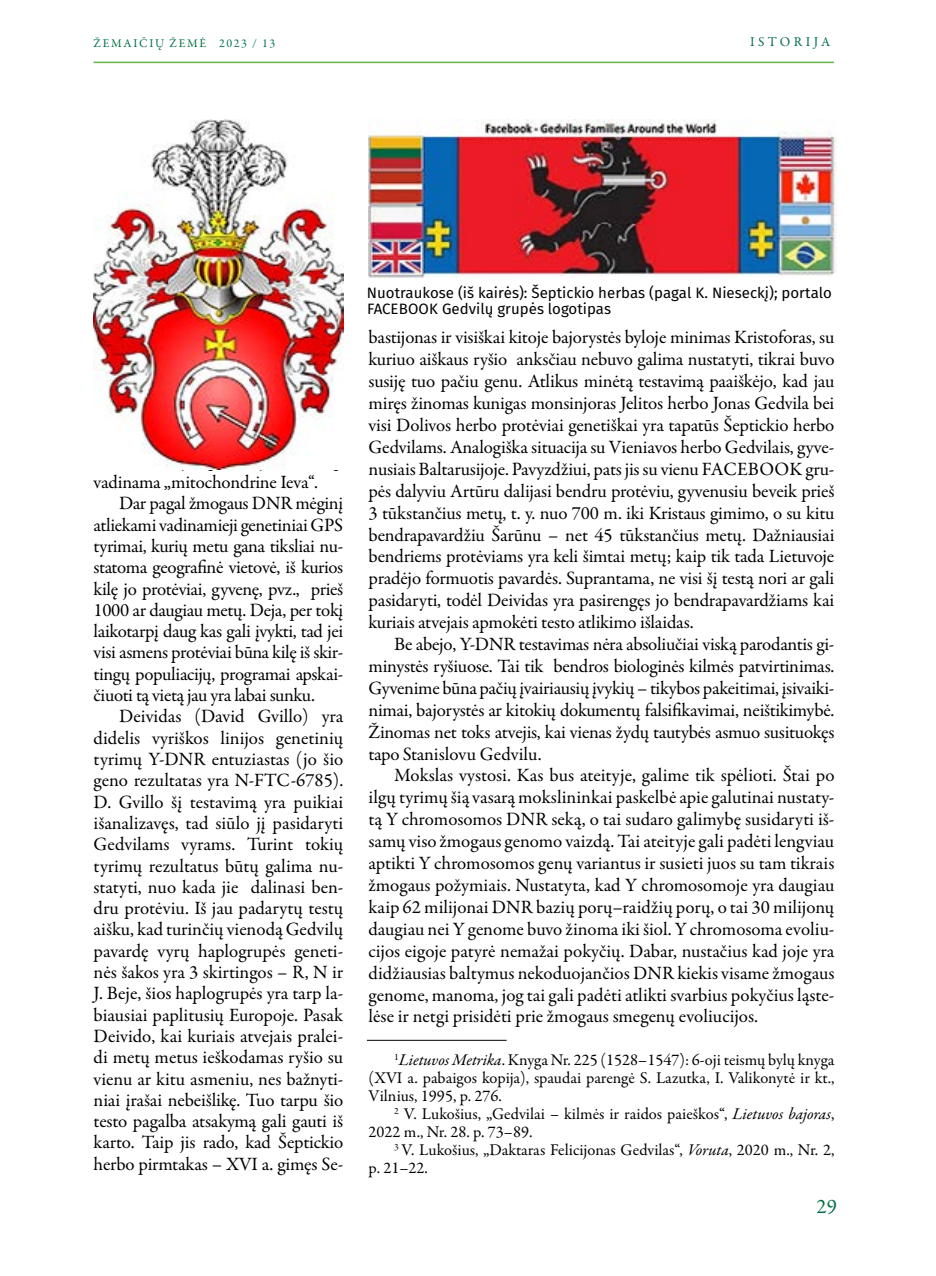
<style>
.page{position:relative;width:936px;height:1276px;background:#fff}
.page>*{position:absolute;margin:0;border:0;box-sizing:border-box;transform-origin:0 0}
.t1{font:21px "Garamond Premr Pro";color:#007045}
.t2{font:18.9px/21.9px "Garamond Premr Pro";letter-spacing:-.01em;color:#000;text-align:justify}
.t3{font:16.5px/18px "Garamond Premr Pro";color:#000}
.t4{font:15px/16.5px "Fira Sans";color:#000}
.t5{font:13.5px "Garamond Premr Pro";letter-spacing:.25em;color:#007045}
.t6{font:12px "Garamond Premr Pro";letter-spacing:.14em;color:#007045}
.s1{font-style:italic}
</style>
<div class="page">
<hr style="left:94px;top:62px;width:739px;height:1px;background:#65b245">
<hr style="left:367px;top:1040px;width:139px;height:1px;background:#000">
<img style="left:94px;top:119px;width:249px;height:351px">
<img style="left:368px;top:119px;width:468px;height:158px">
<p class="t6" style="left:94px;top:36px;width:183px">ŽEMAIČIŲ ŽEMĖ 2023 / 13</p>
<p class="t5" style="left:750px;top:33px;width:81px">ISTORIJA</p>
<p class="t2" style="left:94px;top:471px;width:226px">vadinama „mitochondrine Ieva“.</p>
<p class="t2" style="left:119px;top:493px;width:226px">Dar pagal žmogaus DNR mėginį</p>
<p class="t2" style="left:94px;top:514px;width:251px">atliekami vadinamieji genetiniai GPS</p>
<p class="t2" style="left:94px;top:535px;width:251px">tyrimai, kurių metu gana tiksliai nu-</p>
<p class="t2" style="left:94px;top:557px;width:251px">statoma geografinė vietovė, iš kurios</p>
<p class="t2" style="left:94px;top:578px;width:251px">kilę jo protėviai, gyvenę, pvz., prieš</p>
<p class="t2" style="left:94px;top:599px;width:251px">1000 ar daugiau metų. Deja, per tokį</p>
<p class="t2" style="left:94px;top:620px;width:251px">laikotarpį daug kas gali įvykti, tad jei</p>
<p class="t2" style="left:94px;top:642px;width:251px">visi asmens protėviai būna kilę iš skir-</p>
<p class="t2" style="left:94px;top:663px;width:251px">tingų populiacijų, programai apskai-</p>
<p class="t2" style="left:94px;top:684px;width:223px">čiuoti tą vietą jau yra labai sunku.</p>
<p class="t2" style="left:119px;top:706px;width:226px">Deividas (David Gvillo) yra</p>
<p class="t2" style="left:94px;top:727px;width:251px">didelis vyriškos linijos genetinių</p>
<p class="t2" style="left:94px;top:748px;width:251px">tyrimų Y-DNR entuziastas (jo šio</p>
<p class="t2" style="left:94px;top:770px;width:251px">geno rezultatas yra N-FTC-6785).</p>
<p class="t2" style="left:94px;top:791px;width:251px">D. Gvillo šį testavimą yra puikiai</p>
<p class="t2" style="left:94px;top:812px;width:251px">išanalizavęs, tad siūlo jį pasidaryti</p>
<p class="t2" style="left:94px;top:833px;width:251px">Gedvilams vyrams. Turint tokių</p>
<p class="t2" style="left:94px;top:855px;width:251px">tyrimų rezultatus būtų galima nu-</p>
<p class="t2" style="left:94px;top:876px;width:251px">statyti, nuo kada jie dalinasi ben-</p>
<p class="t2" style="left:94px;top:897px;width:251px">dru protėviu. Iš jau padarytų testų</p>
<p class="t2" style="left:94px;top:919px;width:251px">aišku, kad turinčių vienodą Gedvilų</p>
<p class="t2" style="left:94px;top:940px;width:251px">pavardę vyrų haplogrupės geneti-</p>
<p class="t2" style="left:94px;top:961px;width:251px">nės šakos yra 3 skirtingos – R, N ir</p>
<p class="t2" style="left:94px;top:983px;width:251px">J. Beje, šios haplogrupės yra tarp la-</p>
<p class="t2" style="left:94px;top:1004px;width:251px">biausiai paplitusių Europoje. Pasak</p>
<p class="t2" style="left:94px;top:1025px;width:251px">Deivido, kai kuriais atvejais pralei-</p>
<p class="t2" style="left:94px;top:1046px;width:251px">di metų metus ieškodamas ryšio su</p>
<p class="t2" style="left:94px;top:1068px;width:251px">vienu ar kitu asmeniu, nes bažnyti-</p>
<p class="t2" style="left:94px;top:1089px;width:251px">niai įrašai nebeišlikę. Tuo tarpu šio</p>
<p class="t2" style="left:94px;top:1110px;width:251px">testo pagalba atsakymą gali gauti iš</p>
<p class="t2" style="left:94px;top:1132px;width:251px">karto. Taip jis rado, kad Šeptickio</p>
<p class="t2" style="left:94px;top:1153px;width:251px">herbo pirmtakas – XVI a. gimęs Se-</p>
<p class="t4" style="left:367px;top:286px;width:466px">Nuotraukose (iš kairės): Šeptickio herbas (pagal K. Nieseckį); portalo<br>FACEBOOK Gedvilų grupės logotipas</p>
<p class="t2" style="left:368px;top:327px;width:467px">bastijonas ir visiškai kitoje bajorystės byloje minimas Kristoforas, su kuriuo aiškaus ryšio anksčiau nebuvo galima nustatyti, tikrai buvo susiję tuo pačiu genu. Atlikus minėtą testavimą paaiškėjo, kad jau miręs žinomas kunigas monsinjoras Jelitos herbo Jonas Gedvila bei visi Dolivos herbo protėviai genetiškai yra tapatūs Šeptickio herbo Gedvilams. Analogiška situacija su Vieniavos herbo Gedvilais, gyve&shy;nusiais Baltarusijoje. Pavyzdžiui, pats jis su vienu FACEBOOK gru&shy;pės dalyviu Artūru dalijasi bendru protėviu, gyvenusiu beveik prieš 3 tūkstančius metų, t. y. nuo 700 m. iki Kristaus gimimo, o su kitu bendrapavardžiu Šarūnu – net 45 tūkstančius metų. Dažniausiai bendriems protėviams yra keli šimtai metų; kaip tik tada Lietuvoje pradėjo formuotis pavardės. Suprantama, ne visi šį testą nori ar gali pasidaryti, todėl Deividas yra pasirengęs jo bendrapavardžiams kai kuriais atvejais apmokėti testo atlikimo išlaidas.</p>
<p class="t2" style="left:368px;top:633px;width:467px;text-indent:26px">Be abejo, Y-DNR testavimas nėra absoliučiai viską parodantis gi&shy;minystės ryšiuose. Tai tik bendros biologinės kilmės patvirtinimas.<br>Gyvenime būna pačių įvairiausių įvykių – tikybos pakeitimai, įsivaiki&shy;nimai, bajorystės ar kitokių dokumentų falsifikavimai, neištikimybė.<br>Žinomas net toks atvejis, kai vienas žydų tautybės asmuo susituokęs tapo Stanislovu Gedvilu.</p>
<p class="t2" style="left:368px;top:765px;width:467px;text-indent:26px">Mokslas vystosi. Kas bus ateityje, galime tik spėlioti. Štai po ilgų tyrimų šią vasarą mokslininkai paskelbė apie galutinai nustaty&shy;tą Y chromosomos DNR seką, o tai sudaro galimybę susidaryti iš&shy;samų viso žmogaus genomo vaizdą. Tai ateityje gali padėti lengviau aptikti Y chromosomos genų variantus ir susieti juos su tam tikrais žmogaus požymiais. Nustatyta, kad Y chromosomoje yra daugiau kaip 62 milijonai DNR bazių porų–raidžių porų, o tai 30 milijonų daugiau nei Y genome buvo žinoma iki šiol. Y chromosoma evoliu&shy;cijos eigoje patyrė nemažai pokyčių. Dabar, nustačius kad joje yra didžiausias baltymus nekoduojančios DNR kiekis visame žmogaus genome, manoma, jog tai gali padėti atlikti svarbius pokyčius ląste&shy;lėse ir netgi prisidėti prie žmogaus smegenų evoliucijos.</p>
<p class="t3" style="left:368px;top:1051px;width:467px;text-align:justify;text-indent:26px"><sup>1</sup><span class="s1">Lietuvos Metrika</span>. Knyga Nr. 225 (1528–1547): 6-oji teismų bylų knyga (XVI a. pabaigos kopija), spaudai parengė S. Lazutka, I. Valikonytė ir kt., Vilnius, 1995, p. 276.</p>
<p class="t3" style="left:368px;top:1105px;width:467px;text-indent:26px"><sup>2</sup> V. Lukošius, „Gedvilai – kilmės ir raidos paieškos“, <span class="s1">Lietuvos bajoras</span>,<br>2022 m., Nr. 28. p. 73–89.</p>
<p class="t3" style="left:368px;top:1141px;width:467px;text-indent:26px"><sup>3</sup> V. Lukošius, „Daktaras Felicijonas Gedvilas“, <span class="s1">Voruta</span>, 2020 m., Nr. 2, p. 21–22.</p>
<p class="t1" style="left:816px;top:1193px;width:22px">29</p>
</div>
